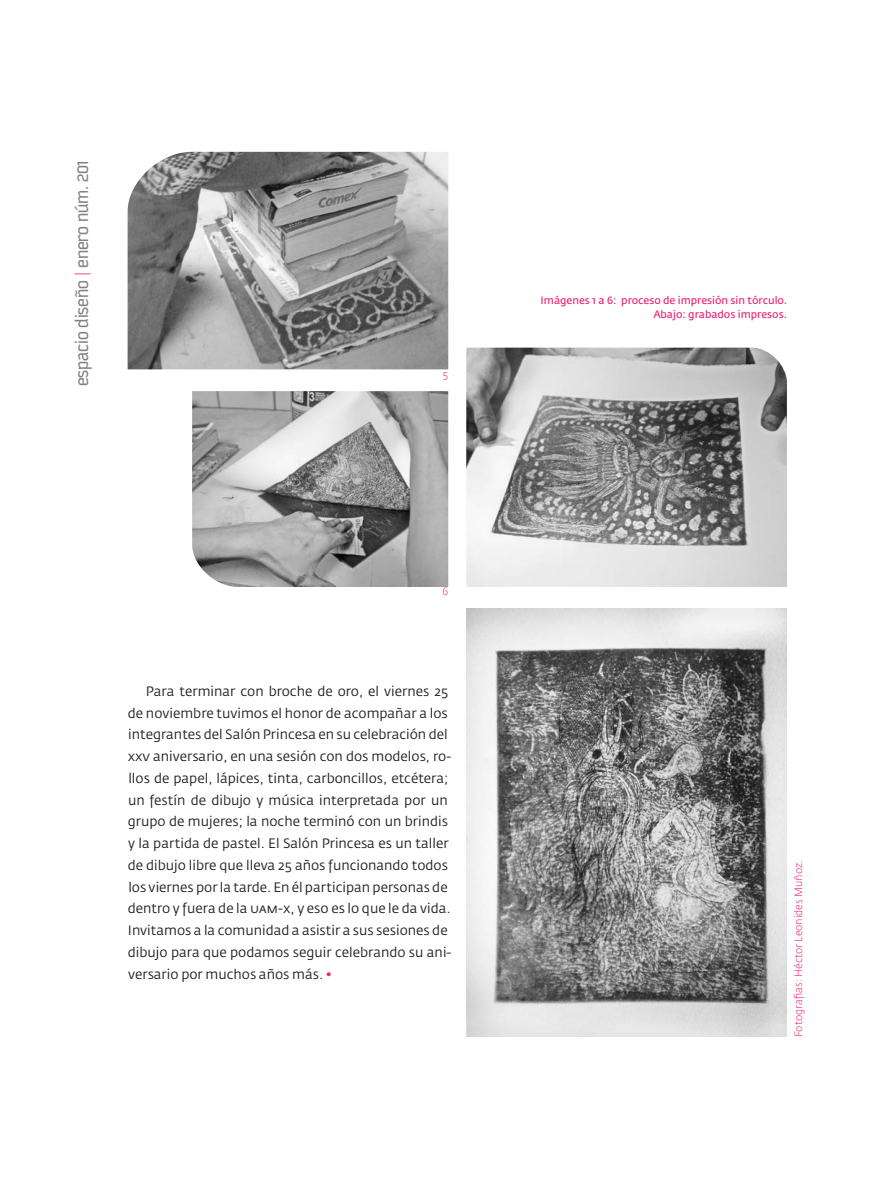
<style>
.page{position:relative;width:872px;height:1191px;background:#fff}
.page>*{position:absolute;margin:0;border:0;box-sizing:border-box;transform-origin:0 0}
.t1{font:19.2px "Kautiva";color:#808285}
.t2{font:13.5px/21.8px "Fedra Sans Std";color:#231f20}
.t3{font:10.5px/13.5px "Fedra Sans Std";color:#ee2174;text-align:right}
.t4{font:300 10.5px "Fedra Sans Std";color:#ee2174}
.s1{color:#f38ca2}
.s2{color:#ee2174}
</style>
<div class="page">
<img style="left:466px;top:348px;width:321px;height:239px">
<img style="left:128px;top:152px;width:320px;height:217px">
<img style="left:192px;top:391px;width:256px;height:196px">
<img style="left:466px;top:609px;width:321px;height:427px">
<p class="t1" style="left:72px;top:386px;width:228px;rotate:-90deg">espacio diseño <span class="s1">|</span> enero núm. 201</p>
<p class="t4" style="left:443px;top:367px;width:7px">5</p>
<p class="t4" style="left:442px;top:585px;width:7px">6</p>
<p class="t2" style="left:128px;top:680px;width:325px;text-indent:18px">Para terminar con broche de oro, el viernes 25 de noviembre tuvimos el honor de acompañar a los integrantes del Salón Princesa en su celebración del xxv aniversario, en una sesión con dos modelos, ro&shy;llos de papel, lápices, tinta, carboncillos, etcétera; un festín de dibujo y música interpretada por un grupo de mujeres; la noche terminó con un brindis y la partida de pastel. El Salón Princesa es un taller de dibujo libre que lleva 25 años funcionando todos los viernes por la tarde. En él participan personas de dentro y fuera de la uam-x, y eso es lo que le da vida.<br>Invitamos a la comunidad a asistir a sus sesiones de dibujo para que podamos seguir celebrando su ani&shy;versario por muchos años más. <span class="s2">•</span></p>
<p class="t3" style="left:540px;top:294px;width:248px">Imágenes 1 a 6: proceso de impresión sin tórculo.<br>Abajo: grabados impresos.</p>
<p class="t4" style="left:792px;top:1037px;width:179px;rotate:-90deg">Fotografias: Héctor Leonides Muñoz.</p>
</div>
